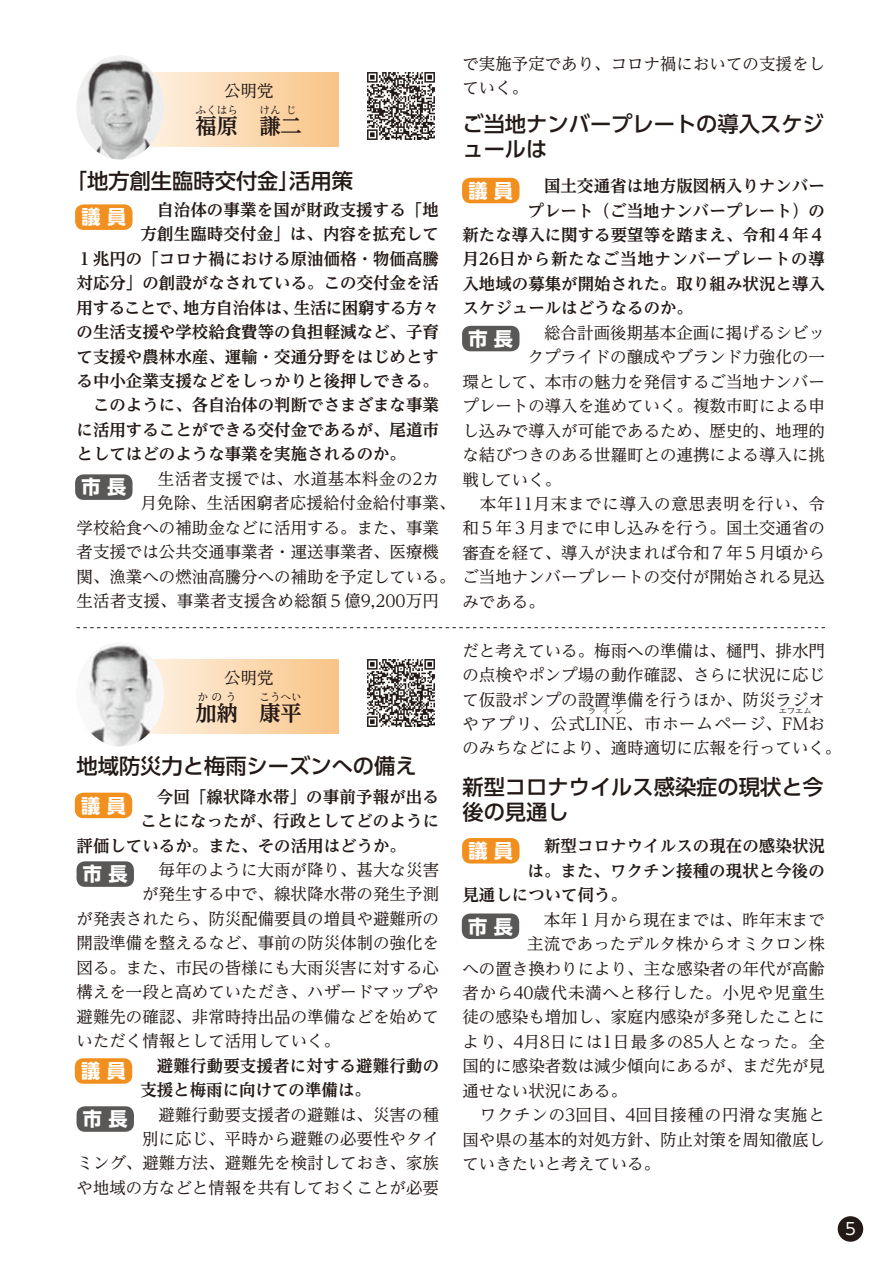
<style>
.page{position:relative;width:893px;height:1263px;background:#fff}
.page>*{position:absolute;margin:0;border:0;box-sizing:border-box;transform-origin:0 0}
.t1{font:500 21.3px/25.5px "UD Shin Go Pr 6 N";color:#231916}
.t2{font:700 21.3px "UD Reimin Pr 6 N";color:#231916}
.t3{font:700 19.2px "UD Shin Go Pr 6 N";color:#fff}
.t4{font:16.5px/24.5px "UD Reimin Pr 6 N";color:#231916}
.t5{font:700 16.5px/24.5px "UD Reimin Pr 6 N";color:#231916}
.t6{font:16.5px/25.2px "UD Reimin Pr 6 N";letter-spacing:.035em;color:#231916}
.t7{font:16.5px "UD Reimin Pr 6 N";letter-spacing:.045em;color:#231916}
.t8{font:700 16.5px "UD Reimin Pr 6 N";letter-spacing:-.02em;color:#231916}
.t9{font:700 16.5px "UD Reimin Pr 6 N";letter-spacing:.05em;color:#231916}
.t10{font:16.5px "UD Reimin Pr 6 N";letter-spacing:.05em;color:#231916}
.t11{font:16.5px "UD Shin Go Pr 6 N";color:#fff}
.t12{font:700 10.65px "UD Reimin Pr 6 N";color:#231916}
.t13{font:8.25px "UD Reimin Pr 6 N";color:#231916}
</style>
<div class="page">
<div style="left:838px;top:1216px;width:25px;height:26px;background:#231916;border-radius:50%"></div>
<img style="left:367px;top:72px;width:68px;height:68px">
<img style="left:367px;top:659px;width:68px;height:68px">
<svg style="left:77px;top:627px;width:748px;height:1px"></svg>
<div style="left:75px;top:204px;width:58px;height:26px;background:#f2901f;border-radius:9px"></div>
<div style="left:462px;top:178px;width:57px;height:25px;background:#f2901f;border-radius:9px"></div>
<div style="left:75px;top:793px;width:57px;height:25px;background:#f2901f;border-radius:9px"></div>
<div style="left:462px;top:838px;width:57px;height:25px;background:#f2901f;border-radius:9px"></div>
<div style="left:75px;top:1058px;width:57px;height:26px;background:#f2901f;border-radius:9px"></div>
<div style="left:75px;top:474px;width:58px;height:26px;background:#595857;border-radius:9px"></div>
<div style="left:462px;top:326px;width:57px;height:25px;background:#595857;border-radius:9px"></div>
<div style="left:77px;top:861px;width:57px;height:26px;background:#595857;border-radius:9px"></div>
<div style="left:462px;top:913px;width:57px;height:26px;background:#595857;border-radius:9px"></div>
<div style="left:77px;top:1106px;width:57px;height:26px;background:#595857;border-radius:9px"></div>
<svg style="left:164px;top:72px;width:174px;height:75px;background:#fbd8b0"></svg>
<svg style="left:164px;top:659px;width:174px;height:74px;background:#fbd8b0"></svg>
<img style="left:77px;top:59px;width:87px;height:100px">
<img style="left:89px;top:644px;width:75px;height:102px">
<p class="t4" style="left:224px;top:78px;width:51px">公明党</p>
<p class="t2" style="left:196px;top:108px;width:108px">福原 謙二</p>
<p class="t12" style="left:196px;top:101px;width:44px">ふくはら</p>
<p class="t12" style="left:259px;top:101px;width:23px">けん</p>
<p class="t12" style="left:286px;top:101px;width:12px">じ</p>
<p class="t4" style="left:462px;top:51px;width:364px">で実施予定であり、コロナ禍においての支援をしていく。</p>
<p class="t1" style="left:462px;top:110px;width:363px">ご当地ナンバープレートの導入スケジュールは</p>
<p class="t1" style="left:66px;top:167px;width:289px">「地方創生臨時交付金」活用策</p>
<p class="t5" style="left:528px;top:173px;width:299px">　国土交通省は地方版図柄入りナンバー</p>
<p class="t5" style="left:528px;top:198px;width:299px">プレート（ご当地ナンバープレート）の</p>
<p class="t5" style="left:462px;top:222px;width:364px">新たな導入に関する要望等を踏まえ、令和４年４</p>
<p class="t9" style="left:462px;top:246px;width:364px">月26日から新たなご当地ナンバープレートの導</p>
<p class="t5" style="left:462px;top:271px;width:364px">入地域の募集が開始された。取り組み状況と導入</p>
<p class="t5" style="left:462px;top:296px;width:232px">スケジュールはどうなるのか。</p>
<p class="t4" style="left:528px;top:320px;width:299px">　総合計画後期基本企画に掲げるシビッ</p>
<p class="t4" style="left:528px;top:344px;width:299px">クプライドの醸成やブランド力強化の一</p>
<p class="t4" style="left:462px;top:369px;width:364px">環として、本市の魅力を発信するご当地ナンバー</p>
<p class="t4" style="left:462px;top:393px;width:364px">プレートの導入を進めていく。複数市町による申</p>
<p class="t4" style="left:462px;top:418px;width:364px">し込みで導入が可能であるため、歴史的、地理的</p>
<p class="t4" style="left:462px;top:442px;width:364px">な結びつきのある世羅町との連携による導入に挑</p>
<p class="t4" style="left:462px;top:467px;width:100px">戦していく。</p>
<p class="t4" style="left:462px;top:515px;width:364px">和５年３月までに申し込みを行う。国土交通省の審査を経て、導入が決まれば令和７年５月頃から</p>
<p class="t4" style="left:462px;top:589px;width:84px">みである。</p>
<p class="t4" style="left:462px;top:638px;width:364px;text-align:justify">だと考えている。梅雨への準備は、樋門、排水門の点検やポンプ場の動作確認、さらに状況に応じて仮設ポンプの設置準備を行うほか、防災ラジオやアプリ、公式LINE、市ホームページ、FMお</p>
<p class="t3" style="left:468px;top:175px;width:46px">議 員</p>
<p class="t5" style="left:141px;top:197px;width:300px">　自治体の事業を国が財政支援する「地</p>
<p class="t5" style="left:141px;top:221px;width:300px">方創生臨時交付金」は、内容を拡充して</p>
<p class="t5" style="left:77px;top:246px;width:364px">１兆円の「コロナ禍における原油価格・物価高騰</p>
<p class="t5" style="left:77px;top:270px;width:364px">対応分」の創設がなされている。この交付金を活</p>
<p class="t8" style="left:77px;top:294px;width:364px">用することで、地方自治体は、生活に困窮する方々</p>
<p class="t5" style="left:77px;top:319px;width:364px">の生活支援や学校給食費等の負担軽減など、子育</p>
<p class="t5" style="left:77px;top:344px;width:364px">て支援や農林水産、運輸・交通分野をはじめとす</p>
<p class="t5" style="left:77px;top:368px;width:364px">る中小企業支援などをしっかりと後押しできる。</p>
<p class="t5" style="left:77px;top:393px;width:364px">　このように、各自治体の判断でさまざまな事業</p>
<p class="t5" style="left:77px;top:417px;width:364px">に活用することができる交付金であるが、尾道市</p>
<p class="t5" style="left:77px;top:442px;width:331px">としてはどのような事業を実施されるのか。</p>
<p class="t6" style="left:141px;top:465px;width:686px">　生活者支援では、水道基本料金の2カ<br>月免除、生活困窮者応援給付金給付事業、　本年11月末までに導入の意思表明を行い、令</p>
<p class="t4" style="left:77px;top:515px;width:750px">学校給食への補助金などに活用する。また、事業<br>者支援では公共交通事業者・運送事業者、医療機<br>関、漁業への燃油高騰分への補助を予定している。ご当地ナンバープレートの交付が開始される見込生活者支援、事業者支援含め総額５億9,200万円</p>
<p class="t3" style="left:81px;top:201px;width:46px">議 員</p>
<p class="t3" style="left:468px;top:323px;width:46px">市 長</p>
<p class="t3" style="left:81px;top:471px;width:46px">市 長</p>
<p class="t4" style="left:224px;top:665px;width:51px">公明党</p>
<p class="t2" style="left:196px;top:695px;width:108px">加納 康平</p>
<p class="t12" style="left:197px;top:688px;width:40px">かのう</p>
<p class="t12" style="left:259px;top:688px;width:44px">こうへい</p>
<p class="t13" style="left:588px;top:705px;width:37px">ライン</p>
<p class="t13" style="left:779px;top:705px;width:34px">エフエム</p>
<p class="t4" style="left:462px;top:735px;width:380px">のみちなどにより、適時適切に広報を行っていく。</p>
<p class="t1" style="left:77px;top:753px;width:342px">地域防災力と梅雨シーズンへの備え</p>
<p class="t1" style="left:462px;top:773px;width:363px">新型コロナウイルス感染症の現状と今後の見通し</p>
<p class="t5" style="left:140px;top:784px;width:300px">　今回「線状降水帯」の事前予報が出る</p>
<p class="t5" style="left:140px;top:808px;width:300px">ことになったが、行政としてどのように</p>
<p class="t5" style="left:77px;top:833px;width:331px">評価しているか。また、その活用はどうか。</p>
<p class="t4" style="left:142px;top:857px;width:299px">　毎年のように大雨が降り、甚大な災害</p>
<p class="t4" style="left:142px;top:881px;width:299px">が発生する中で、線状降水帯の発生予測</p>
<p class="t4" style="left:77px;top:906px;width:364px">が発表されたら、防災配備要員の増員や避難所の</p>
<p class="t4" style="left:77px;top:930px;width:364px">開設準備を整えるなど、事前の防災体制の強化を</p>
<p class="t4" style="left:77px;top:955px;width:364px">図る。また、市民の皆様にも大雨災害に対する心</p>
<p class="t4" style="left:77px;top:979px;width:364px">構えを一段と高めていただき、ハザードマップや</p>
<p class="t4" style="left:77px;top:1004px;width:364px">避難先の確認、非常時持出品の準備などを始めて</p>
<p class="t4" style="left:77px;top:1028px;width:265px">いただく情報として活用していく。</p>
<p class="t5" style="left:140px;top:1053px;width:300px">　避難行動要支援者に対する避難行動の支援と梅雨に向けての準備は。</p>
<p class="t4" style="left:77px;top:1101px;width:364px;text-align:right">　避難行動要支援者の避難は、災害の種<br>別に応じ、平時から避難の必要性やタイ<br>ミング、避難方法、避難先を検討しておき、家族や地域の方などと情報を共有しておくことが必要</p>
<p class="t3" style="left:81px;top:790px;width:46px">議 員</p>
<p class="t5" style="left:528px;top:833px;width:299px">　新型コロナウイルスの現在の感染状況</p>
<p class="t5" style="left:528px;top:858px;width:299px">は。また、ワクチン接種の現状と今後の</p>
<p class="t5" style="left:462px;top:882px;width:166px">見通しについて伺う。</p>
<p class="t4" style="left:527px;top:907px;width:299px">　本年１月から現在までは、昨年末まで</p>
<p class="t4" style="left:527px;top:931px;width:299px">主流であったデルタ株からオミクロン株</p>
<p class="t4" style="left:462px;top:955px;width:364px">への置き換わりにより、主な感染者の年代が高齢</p>
<p class="t7" style="left:462px;top:979px;width:364px">者から40歳代未満へと移行した。小児や児童生</p>
<p class="t4" style="left:462px;top:1004px;width:364px">徒の感染も増加し、家庭内感染が多発したことに</p>
<p class="t7" style="left:462px;top:1028px;width:364px">より、4月8日には1日最多の85人となった。全</p>
<p class="t4" style="left:462px;top:1053px;width:364px">国的に感染者数は減少傾向にあるが、まだ先が見</p>
<p class="t4" style="left:462px;top:1078px;width:166px">通せない状況にある。</p>
<p class="t10" style="left:462px;top:1101px;width:364px">　ワクチンの3回目、4回目接種の円滑な実施と</p>
<p class="t4" style="left:462px;top:1127px;width:364px">国や県の基本的対処方針、防止対策を周知徹底し</p>
<p class="t4" style="left:462px;top:1151px;width:199px">ていきたいと考えている。</p>
<p class="t3" style="left:468px;top:835px;width:46px">議 員</p>
<p class="t3" style="left:83px;top:858px;width:46px">市 長</p>
<p class="t3" style="left:468px;top:910px;width:46px">市 長</p>
<p class="t3" style="left:81px;top:1055px;width:46px">議 員</p>
<p class="t3" style="left:83px;top:1103px;width:46px">市 長</p>
<p class="t11" style="left:845px;top:1215px;width:12px">5</p>
</div>
